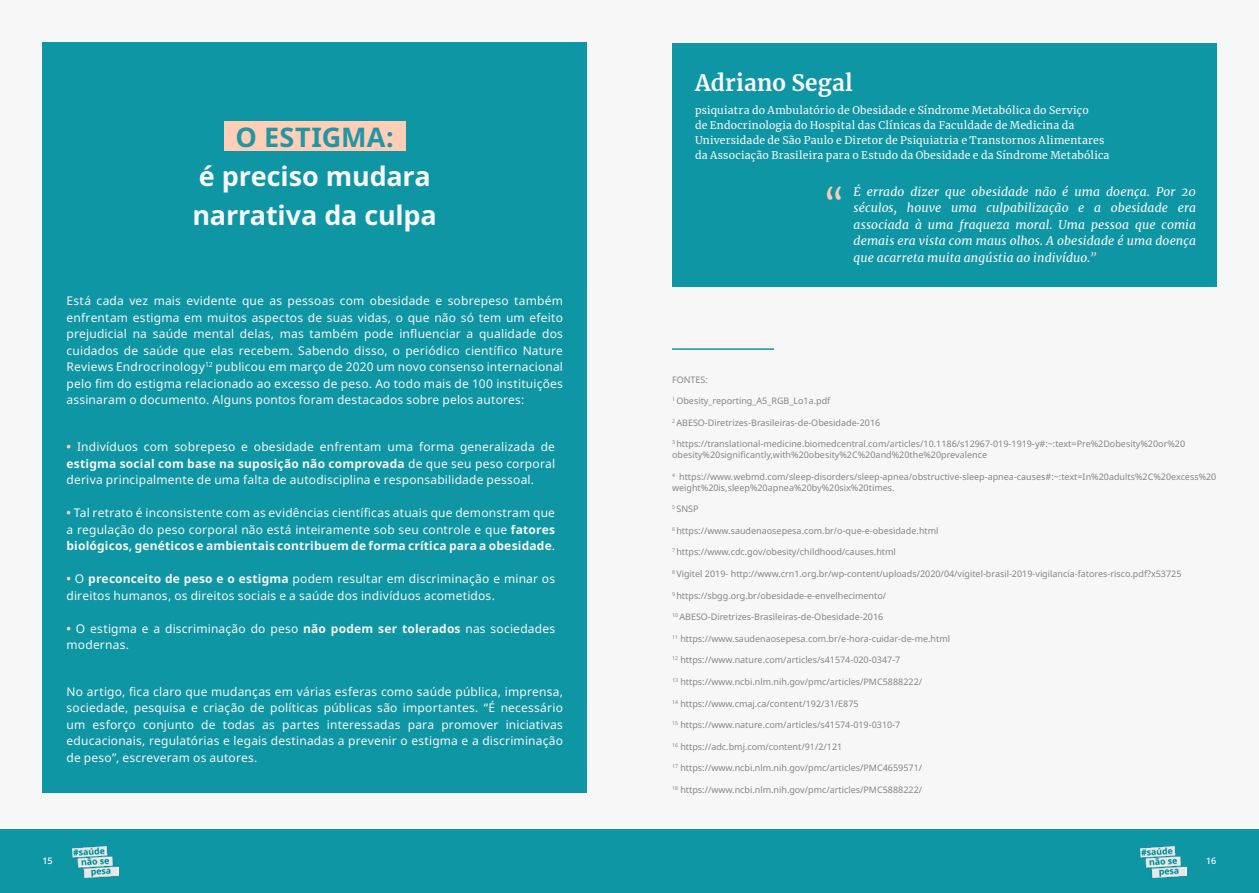
<style>
.page{position:relative;width:1259px;height:893px;background:#f7f7f7}
.page>*{position:absolute;margin:0;border:0;box-sizing:border-box;transform-origin:0 0}
.t1{font:700 30px "Merriweather";color:#facdb7}
.t2{font:700 27px/39.5px "Apis";letter-spacing:-.01em;color:#f7f7f7}
.t3{font:700 27px "Apis";letter-spacing:.01em;color:#2296a4}
.t4{font:700 22.5px "Merriweather";letter-spacing:.01em;color:#f7f7f7}
.t5{font:12px/16.5px "Apis";letter-spacing:.015em;color:#f7f7f7;text-align:justify}
.t6{font:italic 12px/16.5px "Merriweather";letter-spacing:.01em;color:#f7f7f7;text-align:justify}
.t7{font:10.5px/15px "Merriweather";letter-spacing:.02em;color:#f7f7f7}
.t8{font:9px/10.8px "Apis";color:#868686}
.t9{font:500 9px "Apis";color:#fff}
.s1{font-weight:700;color:#ffceb6}
.s2{font-weight:700}
.s3{color:#facdb7}
</style>
<div class="page">
<div style="left:0;top:829px;width:1259px;height:64px;background:#0e96a4"></div>
<img style="left:1140px;top:846px;width:46px;height:32px">
<img style="left:72px;top:846px;width:46px;height:32px">
<div style="left:43px;top:43px;width:544px;height:750px;background:#0e96a4"></div>
<div style="left:224px;top:122px;width:181px;height:29px;background:#ffceb6"></div>
<div style="left:672px;top:43px;width:544px;height:243px;background:#0e96a4"></div>
<hr style="left:672px;top:348px;width:102px;height:2px;background:#0e96a4">
<h2 class="t3" style="left:236px;top:118px;width:160px">O ESTIGMA:</h2>
<h2 class="t2" style="left:192px;top:157px;width:246px">é preciso mudara narrativa da culpa</h2>
<p class="t5" style="left:67px;top:293px;width:498px">Está cada vez mais evidente que as pessoas com obesidade e sobrepeso também enfrentam estigma em muitos aspectos de suas vidas, o que não só tem um efeito prejudicial na saúde mental delas, mas também pode influenciar a qualidade dos cuidados de saúde que elas recebem. Sabendo disso, o periódico científico Nature Reviews Endrocrinology<sup>12</sup> publicou em março de 2020 um novo consenso internacional pelo fim do estigma relacionado ao excesso de peso. Ao todo mais de 100 instituições assinaram o documento. Alguns pontos foram destacados sobre pelos autores:</p>
<p class="t5" style="left:67px;top:439px;width:490px"><span class="s1">•</span> Indivíduos com sobrepeso e obesidade enfrentam uma forma generalizada de <span class="s2">estigma social com base na suposição não comprovada</span> de que seu peso corporal deriva principalmente de uma falta de autodisciplina e responsabilidade pessoal.</p>
<p class="t5" style="left:67px;top:505px;width:490px"><span class="s1">•</span> Tal retrato é inconsistente com as evidências científicas atuais que demonstram que a regulação do peso corporal não está inteiramente sob seu controle e que <span class="s2">fatores biológicos, genéticos e ambientais contribuem de forma crítica para a obesidade</span>.</p>
<p class="t5" style="left:67px;top:571px;width:490px"><span class="s1">•</span> O <span class="s2">preconceito de peso e o estigma</span> podem resultar em discriminação e minar os direitos humanos, os direitos sociais e a saúde dos indivíduos acometidos.</p>
<p class="t5" style="left:67px;top:620px;width:490px"><span class="s1">•</span> O estigma e a discriminação do peso <span class="s2">não podem ser tolerados</span> nas sociedades modernas.</p>
<p class="t5" style="left:67px;top:684px;width:498px">No artigo, fica claro que mudanças em várias esferas como saúde pública, imprensa, sociedade, pesquisa e criação de políticas públicas são importantes. “É necessário um esforço conjunto de todas as partes interessadas para promover iniciativas educacionais, regulatórias e legais destinadas a prevenir o estigma e a discriminação de peso”, escreveram os autores.</p>
<h3 class="t4" style="left:695px;top:67px;width:159px">Adriano Segal</h3>
<p class="t7" style="left:695px;top:102px;width:416px">psiquiatra do Ambulatório de Obesidade e Síndrome Metabólica do Serviço<br>de Endocrinologia do Hospital das Clínicas da Faculdade de Medicina da Universidade de São Paulo e Diretor de Psiquiatria e Transtornos Alimentares da Associação Brasileira para o Estudo da Obesidade e da Síndrome Metabólica</p>
<p class="t6" style="left:853px;top:183px;width:344px">É errado dizer que obesidade não é uma doença. Por 20 séculos, houve uma culpabilização e a obesidade era associada à uma fraqueza moral. Uma pessoa que comia demais era vista com maus olhos. A obesidade é uma doença que acarreta muita angústia ao indivíduo.<span class="s3">”</span></p>
<h1 class="t1" style="left:824px;top:180px;width:21px">“</h1>
<p class="t8" style="left:672px;top:374px;width:37px">FONTES:</p>
<p class="t8" style="left:672px;top:396px;width:160px"><sup>1</sup> Obesity_reporting_A5_RGB_Lo1a.pdf</p>
<p class="t8" style="left:672px;top:417px;width:210px"><sup>2</sup> ABESO-Diretrizes-Brasileiras-de-Obesidade-2016</p>
<p class="t8" style="left:672px;top:439px;width:515px"><sup>3</sup> https://translational-medicine.biomedcentral.com/articles/10.1186/s12967-019-1919-y#:~:text=Pre%2Dobesity%20or%20 obesity%20significantly,with%20obesity%2C%20and%20the%20prevalence</p>
<p class="t8" style="left:672px;top:471px;width:546px"><sup>4</sup> https://www.webmd.com/sleep-disorders/sleep-apnea/obstructive-sleep-apnea-causes#:~:text=In%20adults%2C%20excess%20 weight%20is,sleep%20apnea%20by%20six%20times.</p>
<p class="t8" style="left:672px;top:504px;width:28px"><sup>5</sup> SNSP</p>
<p class="t8" style="left:672px;top:525px;width:268px"><sup>6</sup> https://www.saudenaosepesa.com.br/o-que-e-obesidade.html</p>
<p class="t8" style="left:672px;top:547px;width:225px"><sup>7</sup> https://www.cdc.gov/obesity/childhood/causes.html</p>
<p class="t8" style="left:672px;top:569px;width:511px"><sup>8</sup> Vigitel 2019- http://www.crn1.org.br/wp-content/uploads/2020/04/vigitel-brasil-2019-vigilancia-fatores-risco.pdf?x53725</p>
<p class="t8" style="left:672px;top:590px;width:216px"><sup>9</sup> https://sbgg.org.br/obesidade-e-envelhecimento/</p>
<p class="t8" style="left:672px;top:612px;width:213px"><sup>10</sup> ABESO-Diretrizes-Brasileiras-de-Obesidade-2016</p>
<p class="t8" style="left:672px;top:633px;width:280px"><sup>11</sup> https://www.saudenaosepesa.com.br/e-hora-cuidar-de-me.html</p>
<p class="t8" style="left:672px;top:655px;width:230px"><sup>12</sup> https://www.nature.com/articles/s41574-020-0347-7</p>
<p class="t8" style="left:672px;top:677px;width:252px"><sup>13</sup> https://www.ncbi.nlm.nih.gov/pmc/articles/PMC5888222/</p>
<p class="t8" style="left:672px;top:698px;width:188px"><sup>14</sup> https://www.cmaj.ca/content/192/31/E875</p>
<p class="t8" style="left:672px;top:720px;width:230px"><sup>15</sup> https://www.nature.com/articles/s41574-019-0310-7</p>
<p class="t8" style="left:672px;top:741px;width:172px"><sup>16</sup> https://adc.bmj.com/content/91/2/121</p>
<p class="t8" style="left:672px;top:763px;width:252px"><sup>17</sup> https://www.ncbi.nlm.nih.gov/pmc/articles/PMC4659571/</p>
<p class="t8" style="left:672px;top:785px;width:252px"><sup>18</sup> https://www.ncbi.nlm.nih.gov/pmc/articles/PMC5888222/</p>
<p class="t9" style="left:43px;top:855px;width:12px">15</p>
<p class="t9" style="left:1206px;top:855px;width:12px">16</p>
</div>
